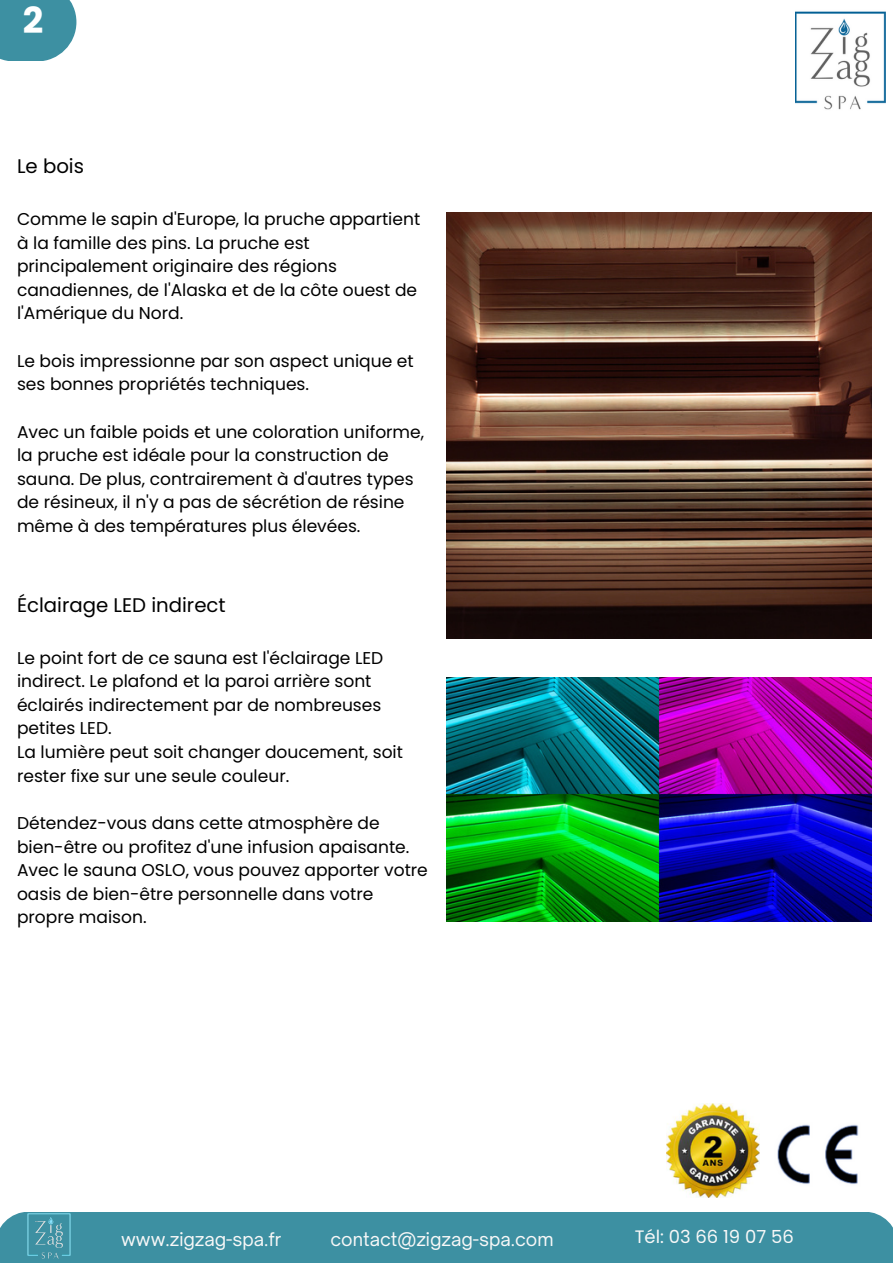
<style>
.page{position:relative;width:893px;height:1264px;background:#fff}
.page>*{position:absolute;margin:0;border:0;box-sizing:border-box;transform-origin:0 0}
.t1{font:700 36px "Poppins";color:#fff}
.t2{font:19.65px "Poppins";color:#000}
.t3{font:18px "Open Sauce One";color:#f8f8f8}
.t4{font:18px "Poppins";color:#f8f8f8}
.t5{font:17.1px/23.5px "Poppins";color:#000}
</style>
<div class="page">
<img style="left:795px;top:11px;width:90px;height:99px">
<div style="left:0;top:1212px;width:892px;height:50px;background:#3d90a2"></div>
<img style="left:26px;top:1212px;width:46px;height:47px">
<div style="left:0;top:0;width:76px;height:61px;background:#3d90a2"></div>
<img style="left:777px;top:1124px;width:82px;height:60px">
<img style="left:667px;top:1103px;width:92px;height:94px">
<img style="left:446px;top:213px;width:425px;height:425px">
<img style="left:446px;top:677px;width:425px;height:244px">
<p class="t1" style="left:23px;top:-4px;width:22px">2</p>
<p class="t2" style="left:17px;top:153px;width:69px">Le bois</p>
<p class="t5" style="left:17px;top:207px;width:404px">Comme le sapin d'Europe, la pruche appartient à la famille des pins. La pruche est principalement originaire des régions canadiennes, de l'Alaska et de la côte ouest de l'Amérique du Nord.</p>
<p class="t5" style="left:17px;top:349px;width:398px">Le bois impressionne par son aspect unique et ses bonnes propriétés techniques.</p>
<p class="t5" style="left:17px;top:420px;width:408px">Avec un faible poids et une coloration uniforme, la pruche est idéale pour la construction de sauna. De plus, contrairement à d'autres types de résineux, il n'y a pas de sécrétion de résine même à des températures plus élevées.</p>
<p class="t2" style="left:17px;top:591px;width:210px">Éclairage LED indirect</p>
<p class="t5" style="left:17px;top:646px;width:368px">Le point fort de ce sauna est l'éclairage LED indirect. Le plafond et la paroi arrière sont éclairés indirectement par de nombreuses petites LED.</p>
<p class="t5" style="left:17px;top:740px;width:387px">La lumière peut soit changer doucement, soit rester fixe sur une seule couleur.</p>
<p class="t5" style="left:17px;top:811px;width:412px">Détendez-vous dans cette atmosphère de bien-être ou profitez d'une infusion apaisante.<br>Avec le sauna OSLO, vous pouvez apporter votre oasis de bien-être personnelle dans votre propre maison.</p>
<p class="t3" style="left:121px;top:1227px;width:162px">www.zigzag-spa.fr</p>
<p class="t3" style="left:330px;top:1227px;width:224px">contact@zigzag-spa.com</p>
<p class="t4" style="left:634px;top:1223px;width:160px">Tél: 03 66 19 07 56</p>
</div>
